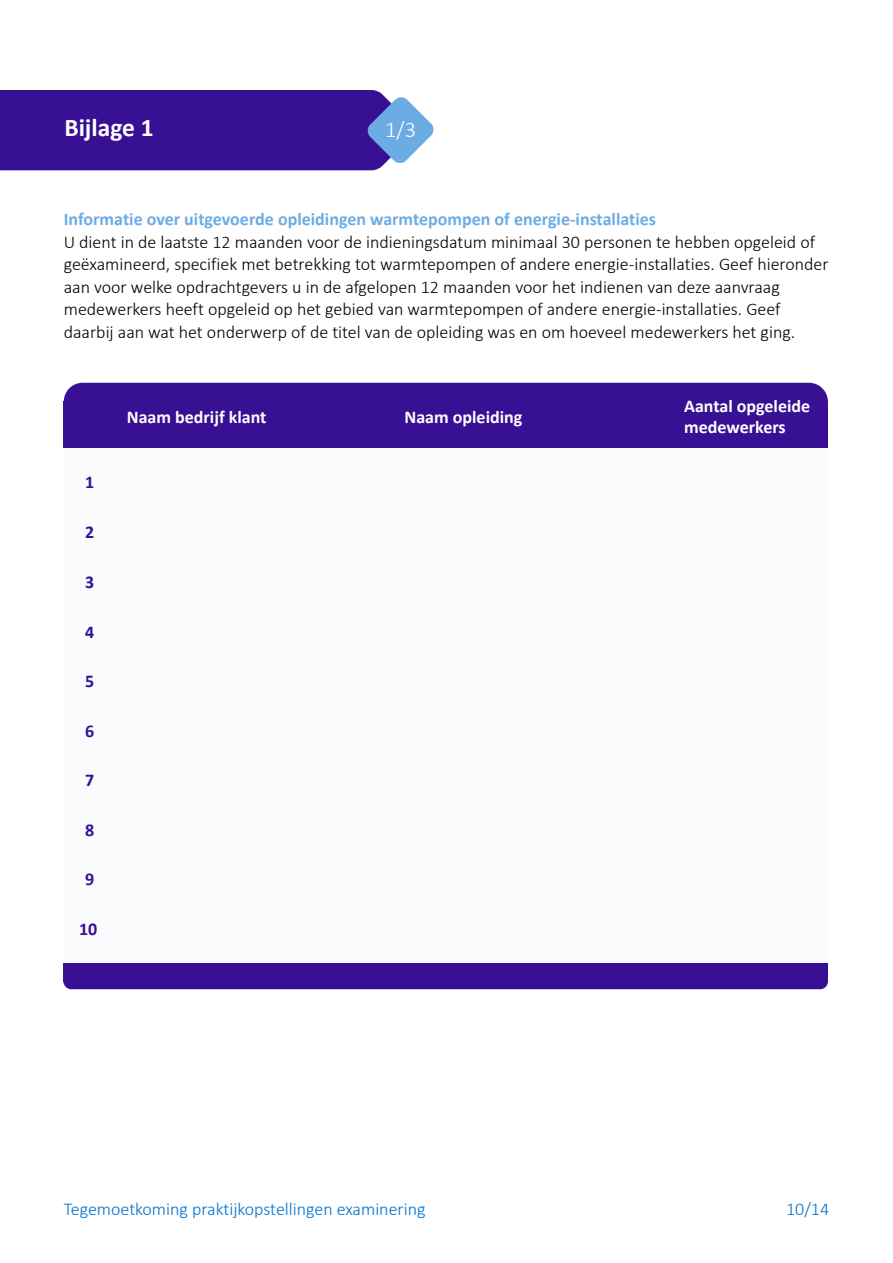
<style>
.page{position:relative;width:893px;height:1263px;background:#fff}
.page>*{position:absolute;margin:0;border:0;box-sizing:border-box;transform-origin:0 0}
.t1{font:700 25.5px "Calibri";color:#fff}
.t2{font:300 22.5px "Calibri";color:#fff}
.Body{font:300 18px/22.5px "Calibri";color:#000}
.Titel{font:700 18px "Calibri";color:#6cace4}
.t3{font:700 18px/21.6px "Calibri";color:#fff}
.t4{font:300 18px "Calibri";color:#0072ce}
.Body-2{font:700 18px "Calibri";color:#381094}
</style>
<div class="page">
<div style="left:64px;top:430px;width:764px;height:557px;background:#fafbfd;border-radius:13px"></div>
<div style="left:64px;top:402px;width:764px;height:46px;background:#381094"></div>
<div style="left:64px;top:383px;width:764px;height:37px;background:#381094;border-radius:19px"></div>
<div style="left:64px;top:963px;width:764px;height:18px;background:#381094"></div>
<div style="left:64px;top:974px;width:764px;height:15px;background:#381094;border-radius:8px"></div>
<svg style="left:0;top:90px;width:434px;height:80px;background:#45279f"></svg>
<h2 class="t1" style="left:64px;top:109px;width:91px">Bijlage 1</h2>
<h2 class="t2" style="left:385px;top:116px;width:32px">1/3</h2>
<p class="Titel" style="left:64px;top:206px;width:594px">Informatie over uitgevoerde opleidingen warmtepompen of energie-installaties</p>
<p class="Body" style="left:64px;top:230px;width:766px">U dient in de laatste 12 maanden voor de indieningsdatum minimaal 30 personen te hebben opgeleid of geëxamineerd, specifiek met betrekking tot warmtepompen of andere energie-installaties. Geef hieronder aan voor welke opdrachtgevers u in de afgelopen 12 maanden voor het indienen van deze aanvraag medewerkers heeft opgeleid op het gebied van warmtepompen of andere energie-installaties. Geef daarbij aan wat het onderwerp of de titel van de opleiding was en om hoeveel medewerkers het ging.</p>
<p class="Body-2" style="left:85px;top:469px;width:11px">1</p>
<p class="Body-2" style="left:85px;top:520px;width:11px">2</p>
<p class="Body-2" style="left:85px;top:570px;width:11px">3</p>
<p class="Body-2" style="left:85px;top:619px;width:11px">4</p>
<p class="Body-2" style="left:85px;top:669px;width:11px">5</p>
<p class="Body-2" style="left:85px;top:718px;width:11px">6</p>
<p class="Body-2" style="left:85px;top:768px;width:11px">7</p>
<p class="Body-2" style="left:85px;top:817px;width:11px">8</p>
<p class="Body-2" style="left:85px;top:867px;width:11px">9</p>
<p class="Body-2" style="left:79px;top:916px;width:20px">10</p>
<p class="t3" style="left:127px;top:405px;width:141px">Naam bedrijf klant</p>
<p class="t3" style="left:404px;top:405px;width:119px">Naam opleiding</p>
<p class="t3" style="left:684px;top:394px;width:128px">Aantal opgeleide medewerkers</p>
<p class="t4" style="left:64px;top:1198px;width:363px">Tegemoetkoming praktijkopstellingen examinering</p>
<p class="t4" style="left:786px;top:1198px;width:45px">10/14</p>
</div>
